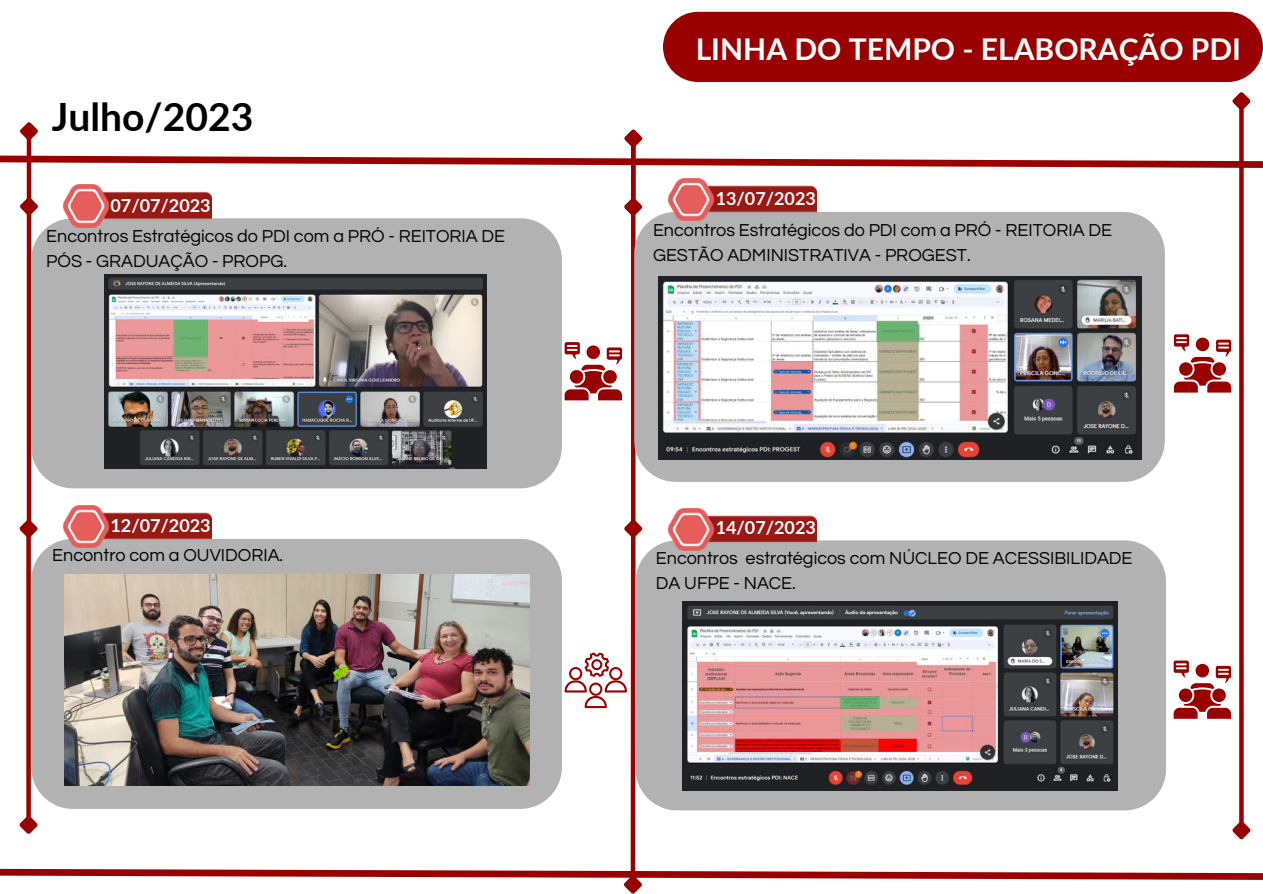
<style>
.page{position:relative;width:1263px;height:894px;background:#fff}
.page>*{position:absolute;margin:0;border:0;box-sizing:border-box;transform-origin:0 0}
.t1{font:700 39px "Lato";color:#000}
.t2{font:700 30px "Lato";color:#fff}
.t3{font:700 28.5px "Lato";color:#fff}
.t4{font:18px/24.8px "Questrial";color:#000}
.t5{font:700 18px "Lato";color:#fff}
</style>
<div class="page">
<div style="left:26px;top:534px;width:5px;height:285px;background:#900"></div>
<svg style="left:19px;top:811px;width:19px;height:23px"></svg>
<svg style="left:19px;top:515px;width:19px;height:26px"></svg>
<hr style="left:27px;top:206px;width:4px;height:330px;background:#900">
<hr style="left:27px;top:137px;width:4px;height:64px;background:#900">
<svg style="left:20px;top:193px;width:18px;height:26px"></svg>
<hr style="left:631px;top:137px;width:4px;height:392px;background:#900">
<div style="left:631px;top:144px;width:5px;height:57px;background:#900"></div>
<svg style="left:624px;top:194px;width:19px;height:21px"></svg>
<hr style="left:631px;top:534px;width:4px;height:344px;background:#900">
<svg style="left:0;top:865px;width:1263px;height:28px"></svg>
<svg style="left:624px;top:515px;width:19px;height:25px"></svg>
<div style="left:1239px;top:107px;width:5px;height:717px;background:#900"></div>
<svg style="left:1232px;top:816px;width:19px;height:24px"></svg>
<svg style="left:0;top:92px;width:1263px;height:79px"></svg>
<div style="left:663px;top:12px;width:600px;height:70px;background:#900;border-radius:35px"></div>
<div style="left:31px;top:218px;width:530px;height:270px;background:#b2b2b2"></div>
<img style="left:63px;top:185px;width:149px;height:42px">
<img style="left:105px;top:274px;width:381px;height:194px">
<div style="left:31px;top:538px;width:530px;height:270px;background:#b2b2b2"></div>
<img style="left:63px;top:505px;width:149px;height:42px">
<svg style="left:565px;top:652px;width:61px;height:56px"></svg>
<img style="left:64px;top:574px;width:466px;height:211px">
<div style="left:634px;top:212px;width:530px;height:270px;background:#b2b2b2"></div>
<img style="left:658px;top:277px;width:483px;height:182px">
<div style="left:635px;top:540px;width:531px;height:270px;background:#b2b2b2"></div>
<img style="left:683px;top:601px;width:434px;height:189px">
<img style="left:668px;top:178px;width:149px;height:43px">
<img style="left:668px;top:508px;width:149px;height:42px">
<svg style="left:565px;top:342px;width:57px;height:58px"></svg>
<svg style="left:1174px;top:334px;width:57px;height:58px"></svg>
<svg style="left:1174px;top:660px;width:57px;height:58px"></svg>
<p class="t1" style="left:52px;top:92px;width:203px">Julho/2023</p>
<p class="t5" style="left:110px;top:194px;width:102px">07/07/2023</p>
<p class="t4" style="left:46px;top:224px;width:460px">Encontros Estratégicos do PDI com a PRÓ - REITORIA DE<br>PÓS - GRADUAÇÃO - PROPG.</p>
<p class="t5" style="left:110px;top:514px;width:102px">12/07/2023</p>
<p class="t4" style="left:52px;top:543px;width:232px">Encontro com a OUVIDORIA.</p>
<h2 class="t3" style="left:715px;top:22px;width:520px">LINHA DO TEMPO - ELABORAÇÃO PDI</h2>
<h2 class="t2" style="left:696px;top:31px;width:547px">LINHA DO TEMPO - ELABORAÇÃO PDI</h2>
<h3 class="t5" style="left:716px;top:187px;width:102px">13/07/2023</h3>
<p class="t4" style="left:653px;top:218px;width:460px">Encontros Estratégicos do PDI com a PRÓ - REITORIA DE<br>GESTÃO ADMINISTRATIVA - PROGEST.</p>
<p class="t5" style="left:716px;top:516px;width:102px">14/07/2023</p>
<h3 class="t4" style="left:656px;top:546px;width:478px">Encontros estratégicos com NÚCLEO DE ACESSIBILIDADE<br>DA UFPE - NACE.</h3>
</div>
